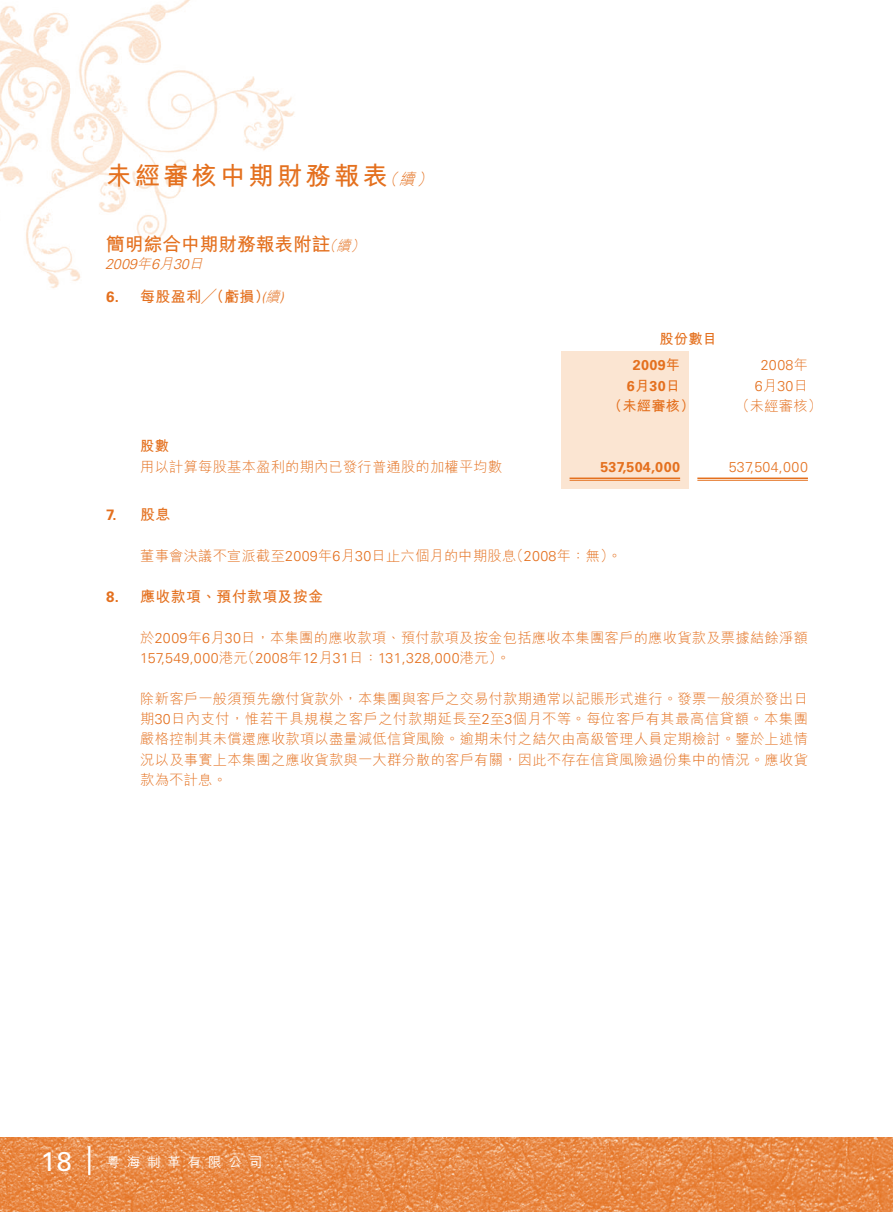
<style>
.page{position:relative;width:893px;height:1212px;background:#fff}
.page>*{position:absolute;margin:0;border:0;box-sizing:border-box;transform-origin:0 0}
.t1{font:27px "Univers LT Std";color:#fff}
.t2{font:700 25.5px "M Hei HK";letter-spacing:.115em;color:#e4701e}
.t3{font:700 18.75px "M Hei HK";letter-spacing:-.005em;color:#e4701e}
.t4{font:700 15px "M Hei HK";letter-spacing:.015em;color:#e4701e}
.t5{font:700 15px "Univers LT Std";color:#e4701e}
.t6{font:300 14.25px/20.2px "M Hei HK";letter-spacing:.02em;color:#e4701e}
.t7{font:300 14.25px "Univers LT Std";letter-spacing:.015em;color:#e4701e}
.t8{font:700 14.25px "Univers LT Std";letter-spacing:.015em;color:#e4701e}
.t9{font:700 14.25px/26.2px "M Hei HK";letter-spacing:.015em;color:#e4701e}
.t10{font:italic 300 14.25px "Univers LT Std";color:#e4701e}
.t11{font:500 13.5px "M Hei HK";letter-spacing:.505em;color:#fff}
.s1{font-weight:300;font-style:italic;font-size:15.75px}
.s2{font-weight:300;font-style:italic;font-size:14.25px}
.s3{font-family:"M Hei HK"}
.s4{font-family:"Univers LT Std"}
.s5{font-family:"Univers LT Std";font-weight:300;font-style:italic;font-size:14.25px}
.s6{font-weight:700}
.s7{font-family:"M Hei HKS"}
</style>
<div class="page">
<img style="left:0;top:0;width:295px;height:289px">
<img style="left:0;top:1137px;width:893px;height:75px">
<hr style="left:88px;top:1146px;width:2px;height:29px;background:#fff">
<div style="left:561px;top:351px;width:128px;height:138px;background:#fbe5d2"></div>
<hr style="left:570px;top:477px;width:110px;height:2px;background:#e4701e">
<hr style="left:570px;top:480px;width:110px;height:1px;background:#e4701e">
<hr style="left:697px;top:477px;width:111px;height:2px;background:#e4701e">
<hr style="left:697px;top:480px;width:111px;height:1px;background:#e4701e">
<p class="t2" style="left:106px;top:157px;width:333px">未經審核中期財務報表<span class="s1">（續）</span></p>
<p class="t3" style="left:106px;top:230px;width:264px">簡明綜合中期財務報表附註<span class="s2">（續）</span></p>
<p class="t10" style="left:105px;top:255px;width:104px">2009<span class="s3">年</span>6<span class="s3">月</span>30<span class="s3">日</span></p>
<p class="t4" style="left:106px;top:286px;width:183px"><span class="s4">6.</span> 每股盈利╱（虧損）<span class="s5">(</span><span class="s2">續</span><span class="s5">)</span></p>
<p class="t6" style="left:140px;top:435px;width:363px"><span class="s6">股數<br></span>用以計算每股基本盈利的期內已發行普通股的加權平均數</p>
<p class="t9" style="left:633px;top:325px;width:86px;text-indent:27px">股份數目<br><span class="s4">2009</span>年</p>
<p class="t7" style="left:761px;top:357px;width:49px">2008<span class="s3">年</span></p>
<p class="t8" style="left:627px;top:377px;width:55px">6<span class="s3">月</span>30<span class="s3">日</span></p>
<p class="t7" style="left:755px;top:377px;width:55px">6<span class="s3">月</span>30<span class="s3">日</span></p>
<p class="t9" style="left:608px;top:391px;width:88px">（未經審核）</p>
<p class="t6" style="left:735px;top:395px;width:88px">（未經審核）</p>
<p class="t8" style="left:600px;top:458px;width:81px">537,504,000</p>
<p class="t7" style="left:729px;top:458px;width:81px">537,504,000</p>
<p class="t5" style="left:106px;top:505px;width:66px">7. <span class="s3">股息</span></p>
<p class="t6" style="left:140px;top:545px;width:483px">董事會決議不宣派截至<span class="s4">2009</span>年<span class="s4">6</span>月<span class="s4">30</span>日止六個月的中期股息（<span class="s4">2008</span>年：無）。</p>
<p class="t4" style="left:106px;top:585px;width:218px"><span class="s4">8.</span> 應收款項、預付款項及按金</p>
<p class="t6" style="left:140px;top:627px;width:669px">於<span class="s4">2009</span>年<span class="s4">6</span>月<span class="s4">30</span>日，本集團的應收款項、預付款項及按金包括應收本集團客戶的應收貨款及票據結餘淨額<br><span class="s4">157,549,000</span>港元（<span class="s4">2008</span>年<span class="s4">12</span>月<span class="s4">31</span>日：<span class="s4">131,328,000</span>港元）。</p>
<p class="t6" style="left:140px;top:688px;width:669px;text-align:justify">除新客戶一般須預先繳付貨款外，本集團與客戶之交易付款期通常以記賬形式進行。發票一般須於發出日期<span class="s4">30</span>日內支付，惟若干具規模之客戶之付款期延長至<span class="s4">2</span>至<span class="s4">3</span>個月不等。每位客戶有其最高信貸額。本集團嚴格控制其未償還應收款項以盡量減低信貸風險。逾期未付之結欠由高級管理人員定期檢討。鑒於上述情況以及事實上本集團之應收貨款與一大群分散的客戶有關，因此不存在信貸風險過份集中的情況。應收貨款為不計息。</p>
<p class="t1" style="left:41px;top:1145px;width:33px">18</p>
<p class="t11" style="left:107px;top:1152px;width:157px"><span class="s7">粵</span>海制革有限公司</p>
</div>
